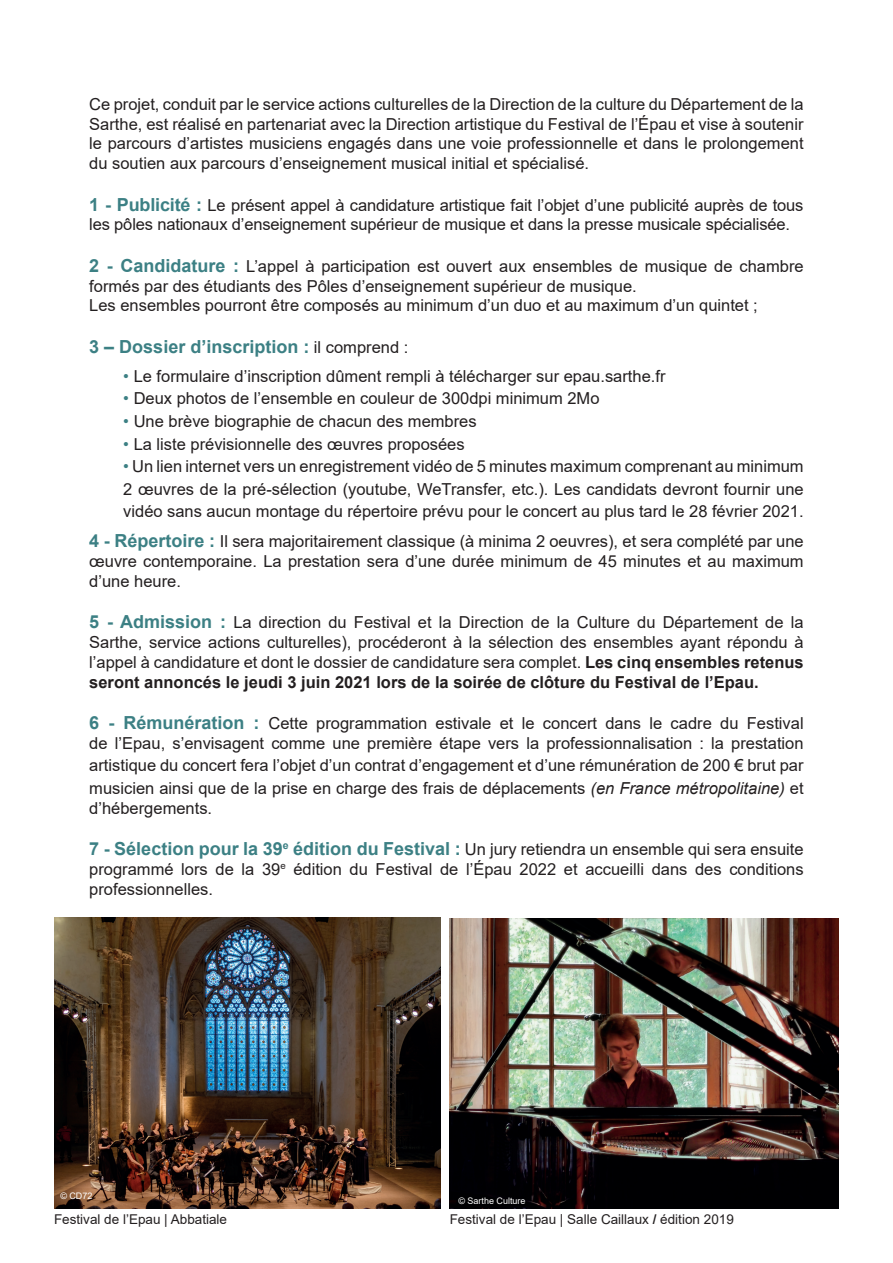
<style>
.page{position:relative;width:893px;height:1263px;background:#fff}
.page>*{position:absolute;margin:0;border:0;box-sizing:border-box;transform-origin:0 0}
.t1{font:700 18px "Arial";color:#3c8084}
.t2{font:16.5px/19.8px "Arial";color:#231f20;text-align:justify}
.t3{font:13.5px "Arial";color:#231f20}
.t4{font:9px "Arial";color:#fff}
.s1{font-weight:700;font-size:18px;color:#3c8084}
.s2{font-weight:400;font-size:16.5px;color:#231f20}
.s3{color:#3c8084}
.s4{font-weight:700}
.s5{font-style:italic}
</style>
<div class="page">
<img style="left:54px;top:918px;width:387px;height:291px">
<img style="left:450px;top:918px;width:389px;height:291px">
<p class="t2" style="left:89px;top:94px;width:716px">Ce projet, conduit par le service actions culturelles de la Direction de la culture du Département de la Sarthe, est réalisé en partenariat avec la Direction artistique du Festival de l’Épau et vise à soutenir le parcours d’artistes musiciens engagés dans une voie professionnelle et dans le prolongement du soutien aux parcours d’enseignement musical initial et spécialisé.</p>
<p class="t2" style="left:89px;top:195px;width:716px"><span class="s1">1 - Publicité :</span> Le présent appel à candidature artistique fait l’objet d’une publicité auprès de tous les pôles nationaux d’enseignement supérieur de musique et dans la presse musicale spécialisée.</p>
<p class="t2" style="left:89px;top:256px;width:716px;text-align:left"><span class="s1">2 - Candidature :</span> L’appel à participation est ouvert aux ensembles de musique de chambre formés par des étudiants des Pôles d’enseignement supérieur de musique.<br>Les ensembles pourront être composés au minimum d’un duo et au maximum d’un quintet ;</p>
<p class="t1" style="left:89px;top:334px;width:321px">3 – Dossier d’inscription : <span class="s2">il comprend :</span></p>
<p class="t2" style="left:123px;top:366px;width:544px"><span class="s3">•</span> Le formulaire d’inscription dûment rempli à télécharger sur epau.sarthe.fr</p>
<p class="t2" style="left:123px;top:389px;width:478px"><span class="s3">•</span> Deux photos de l’ensemble en couleur de 300dpi minimum 2Mo</p>
<p class="t2" style="left:123px;top:411px;width:355px"><span class="s3">•</span> Une brève biographie de chacun des membres</p>
<p class="t2" style="left:123px;top:434px;width:343px"><span class="s3">•</span> La liste prévisionnelle des œuvres proposées</p>
<p class="t2" style="left:123px;top:455px;width:682px;line-height:22.5px"><span class="s3">•</span> Un lien internet vers un enregistrement vidéo de 5 minutes maximum comprenant au minimum 2 œuvres de la pré-sélection (youtube, WeTransfer, etc.). Les candidats devront fournir une vidéo sans aucun montage du répertoire prévu pour le concert au plus tard le 28 février 2021.</p>
<p class="t2" style="left:89px;top:531px;width:716px"><span class="s1">4 - Répertoire :</span> Il sera majoritairement classique (à minima 2 oeuvres), et sera complété par une œuvre contemporaine. La prestation sera d’une durée minimum de 45 minutes et au maximum d’une heure.</p>
<p class="t2" style="left:89px;top:612px;width:716px"><span class="s1">5 - Admission :</span> La direction du Festival et la Direction de la Culture du Département de la Sarthe, service actions culturelles), procéderont à la sélection des ensembles ayant répondu à l’appel à candidature et dont le dossier de candidature sera complet. <span class="s4">Les cinq ensembles retenus seront annoncés le jeudi 3 juin 2021 lors de la soirée de clôture du Festival de l’Epau.</span></p>
<p class="t2" style="left:89px;top:713px;width:716px"><span class="s1">6 - Rémunération :</span> Cette programmation estivale et le concert dans le cadre du Festival de l’Epau, s’envisagent comme une première étape vers la professionnalisation : la prestation</p>
<p class="t2" style="left:89px;top:754px;width:716px;line-height:22.5px">artistique du concert fera l’objet d’un contrat d’engagement et d’une rémunération de 200 € brut par musicien ainsi que de la prise en charge des frais de déplacements <span class="s5">(en France métropolitaine)</span> et</p>
<p class="t2" style="left:89px;top:798px;width:124px">d’hébergements.</p>
<p class="t2" style="left:89px;top:839px;width:716px"><span class="s1">7 - Sélection pour la 39</span><sup>e</sup> <span class="s1">édition du Festival :</span> Un jury retiendra un ensemble qui sera ensuite programmé lors de la 39<sup>e</sup> édition du Festival de l’Épau 2022 et accueilli dans des conditions professionnelles.</p>
<p class="t4" style="left:60px;top:1190px;width:34px">© CD72</p>
<p class="t4" style="left:458px;top:1195px;width:69px">© Sarthe Culture</p>
<p class="t3" style="left:54px;top:1210px;width:175px">Festival de l’Epau | Abbatiale</p>
<p class="t3" style="left:450px;top:1210px;width:286px">Festival de l’Epau | Salle Caillaux <span class="s4">/</span> édition 2019</p>
</div>
